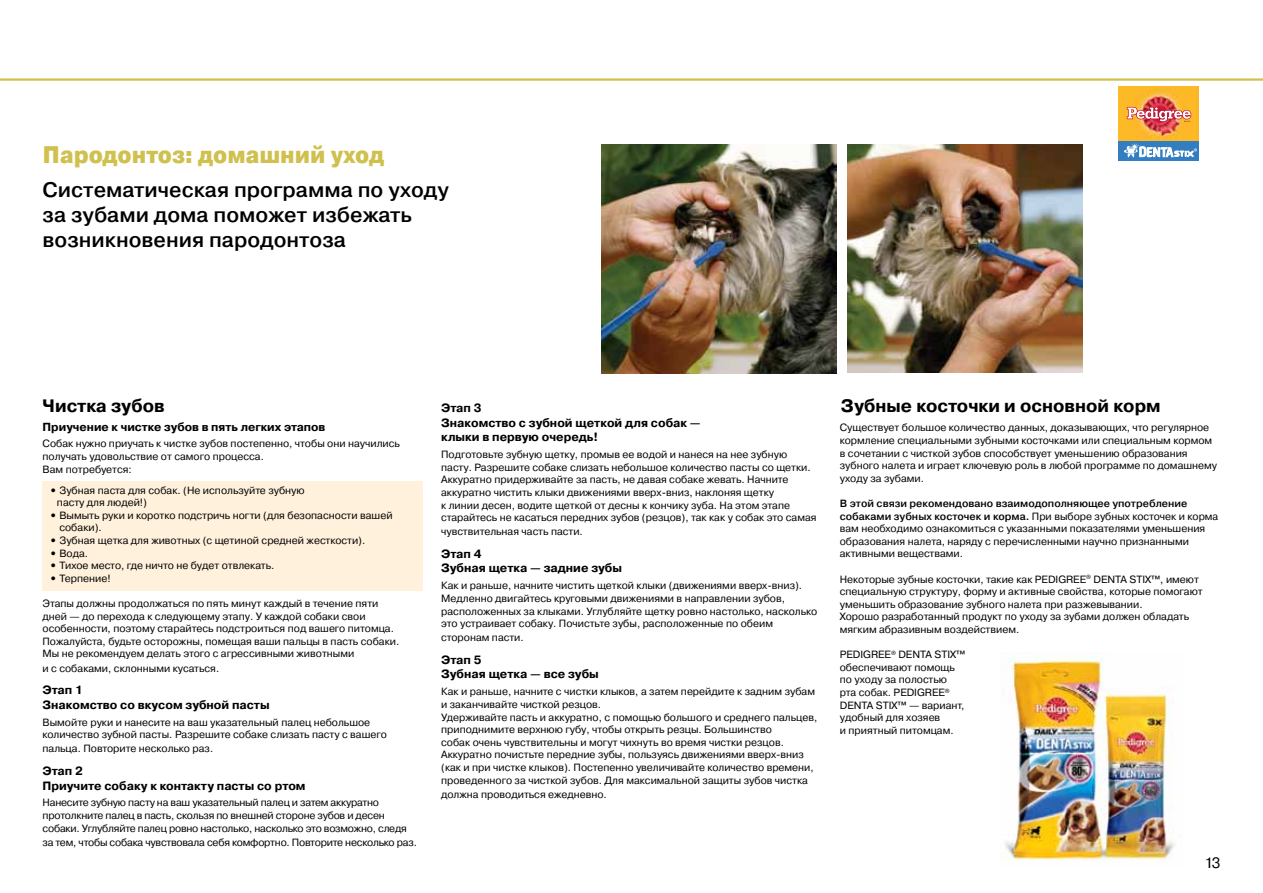
<style>
.page{position:relative;width:1263px;height:893px;background:#fff}
.page>*{position:absolute;margin:0;border:0;box-sizing:border-box;transform-origin:0 0}
.t1{font:24px "Pragmatica Cond Black C";color:#d0c04e}
.t2{font:21px/25.2px "Pragmatica Medium C";color:#000}
.t3{font:18px "Pragmatica Bold C";color:#000}
.t4{font:15px "Pragmatica Book C";color:#000}
.t5{font:12px/14.4px "Pragmatica Bold C";color:#000}
.t6{font:11.7px "Pragmatica Bold C";color:#000}
.t7{font:10.5px/12.6px "Pragmatica Book C";color:#000}
.t8{font:10.5px/12.6px "Pragmatica Book C";letter-spacing:-.02em;color:#000}
.t9{font:10.5px/12.6px "Pragmatica Medium C";color:#000}
.s1{font-family:"Pragmatica Bold C"}
.s2{font-family:"Pragmatica Book C"}
</style>
<div class="page">
<hr style="left:0;top:78px;width:1263px;height:3px;background:#d0c04e">
<img style="left:848px;top:144px;width:234px;height:228px">
<img style="left:602px;top:145px;width:234px;height:228px">
<img style="left:1000px;top:653px;width:175px;height:208px">
<img style="left:1118px;top:87px;width:81px;height:54px">
<div style="left:1118px;top:141px;width:81px;height:20px;background:#327ec1"></div>
<svg style="left:1124px;top:143px;width:73px;height:15px"></svg>
<svg style="left:1127px;top:107px;width:64px;height:15px"></svg>
<div style="left:43px;top:481px;width:380px;height:110px;background:#fff1db"></div>
<h1 class="t1" style="left:43px;top:141px;width:343px">Пародонтоз: домашний уход</h1>
<h2 class="t2" style="left:43px;top:177px;width:408px">Систематическая программа по уходу за зубами дома поможет избежать возникновения пародонтоза</h2>
<h3 class="t3" style="left:43px;top:396px;width:124px">Чистка зубов</h3>
<h3 class="t3" style="left:841px;top:396px;width:321px">Зубные косточки и основной корм</h3>
<p class="t5" style="left:441px;top:401px;width:261px">Этап 3<br>Знакомство с зубной щеткой для собак — клыки в первую очередь!</p>
<p class="t7" style="left:441px;top:448px;width:377px">Подготовьте зубную щетку, промыв ее водой и нанеся на нее зубную пасту. Разрешите собаке слизать небольшое количество пасты со щетки.<br>Аккуратно придерживайте за пасть, не давая собаке жевать. Начните аккуратно чистить клыки движениями вверх-вниз, наклоняя щетку<br>к линии десен, водите щеткой от десны к кончику зуба. На этом этапе старайтесь не касаться передних зубов (резцов), так как у собак это самая</p>
<p class="t7" style="left:441px;top:525px;width:143px">чувствительная часть пасти.</p>
<p class="t5" style="left:441px;top:547px;width:182px">Этап 4<br>Зубная щетка — задние зубы</p>
<p class="t7" style="left:441px;top:579px;width:378px">Как и раньше, начните чистить щеткой клыки (движениями вверх-вниз).<br>Медленно двигайтесь круговыми движениями в направлении зубов, расположенных за клыками. Углубляйте щетку ровно настолько, насколько это устраивает собаку. Почистьте зубы, расположенные по обеим</p>
<p class="t7" style="left:441px;top:631px;width:84px">сторонам пасти.</p>
<p class="t5" style="left:441px;top:653px;width:159px">Этап 5<br>Зубная щетка — все зубы</p>
<p class="t7" style="left:441px;top:685px;width:378px">Как и раньше, начните с чистки клыков, а затем перейдите к задним зубам и заканчивайте чисткой резцов.<br>Удерживайте пасть и аккуратно, с помощью большого и среднего пальцев, приподнимите верхнюю губу, чтобы открыть резцы. Большинство<br>собак очень чувствительны и могут чихнуть во время чистки резцов.<br>Аккуратно почистьте передние зубы, пользуясь движениями вверх-вниз (как и при чистке клыков). Постепенно увеличивайте количество времени, проведенного за чисткой зубов. Для максимальной защиты зубов чистка</p>
<p class="t7" style="left:441px;top:788px;width:167px">должна проводиться ежедневно.</p>
<p class="t6" style="left:43px;top:420px;width:284px">Приучение к чистке зубов в пять легких этапов</p>
<p class="t7" style="left:43px;top:437px;width:359px">Собак нужно приучать к чистке зубов постепенно, чтобы они научились получать удовольствие от самого процесса.<br>Вам потребуется:</p>
<p class="t7" style="left:57px;top:484px;width:249px;text-indent:-7px"><span class="s1">•</span> Зубная паста для собак. (Не используйте зубную пасту для людей!)</p>
<p class="t7" style="left:59px;top:509px;width:335px;text-indent:-10px"><span class="s1">•</span> Вымыть руки и коротко подстричь ногти (для безопасности вашей собаки).</p>
<p class="t7" style="left:50px;top:534px;width:317px"><span class="s1">•</span> Зубная щетка для животных (с щетиной средней жесткости).</p>
<p class="t7" style="left:50px;top:547px;width:40px"><span class="s1">•</span> Вода.</p>
<p class="t7" style="left:50px;top:559px;width:226px"><span class="s1">•</span> Тихое место, где ничто не будет отвлекать.</p>
<p class="t7" style="left:50px;top:572px;width:62px"><span class="s1">•</span> Терпение!</p>
<p class="t7" style="left:43px;top:597px;width:358px">Этапы должны продолжаться по пять минут каждый в течение пяти дней — до перехода к следующему этапу. У каждой собаки свои особенности, поэтому старайтесь подстроиться под вашего питомца.<br>Пожалуйста, будьте осторожны, помещая ваши пальцы в пасть собаки.<br>Мы не рекомендуем делать этого с агрессивными животными</p>
<p class="t7" style="left:43px;top:662px;width:178px">и с собаками, склонными кусаться.</p>
<p class="t5" style="left:43px;top:683px;width:229px">Этап 1<br>Знакомство со вкусом зубной пасты</p>
<p class="t7" style="left:43px;top:716px;width:346px">Вымойте руки и нанесите на ваш указательный палец небольшое количество зубной пасты. Разрешите собаке слизать пасту с вашего</p>
<p class="t7" style="left:43px;top:742px;width:172px">пальца. Повторите несколько раз.</p>
<p class="t5" style="left:43px;top:764px;width:265px">Этап 2<br>Приучите собаку к контакту пасты со ртом</p>
<p class="t8" style="left:43px;top:797px;width:366px">Нанесите зубную пасту на ваш указательный палец и затем аккуратно протолкните палец в пасть, скользя по внешней стороне зубов и десен собаки. Углубляйте палец ровно настолько, насколько это возможно, следя</p>
<p class="t8" style="left:43px;top:836px;width:376px">за тем, чтобы собака чувствовала себя комфортно. Повторите несколько раз.</p>
<p class="t7" style="left:840px;top:422px;width:379px">Существует большое количество данных, доказывающих, что регулярное кормление специальными зубными косточками или специальным кормом в сочетании с чисткой зубов способствует уменьшению образования зубного налета и играет ключевую роль в любой программе по домашнему уходу за зубами.</p>
<p class="t9" style="left:840px;top:497px;width:380px">В этой связи рекомендовано взаимодополняющее употребление собаками зубных косточек и корма. <span class="s2">При выборе зубных косточек и корма</span></p>
<p class="t7" style="left:840px;top:522px;width:367px">вам необходимо ознакомиться с указанными показателями уменьшения образования налета, наряду с перечисленными научно признанными активными веществами.</p>
<p class="t7" style="left:840px;top:573px;width:364px">Некоторые зубные косточки, такие как PEDIGREE<sup>®</sup> DENTA STIX™, имеют специальную структуру, форму и активные свойства, которые помогают уменьшить образование зубного налета при разжевывании.<br>Хорошо разработанный продукт по уходу за зубами должен обладать мягким абразивным воздействием.</p>
<p class="t7" style="left:840px;top:648px;width:127px">PEDIGREE<sup>®</sup> DENTA STIX™ обеспечивают помощь по уходу за полостью рта собак. PEDIGREE<sup>®<br></sup>DENTA STIX™ — вариант, удобный для хозяев<br>и приятный питомцам.</p>
<h3 class="t4" style="left:1204px;top:855px;width:17px">13</h3>
</div>
